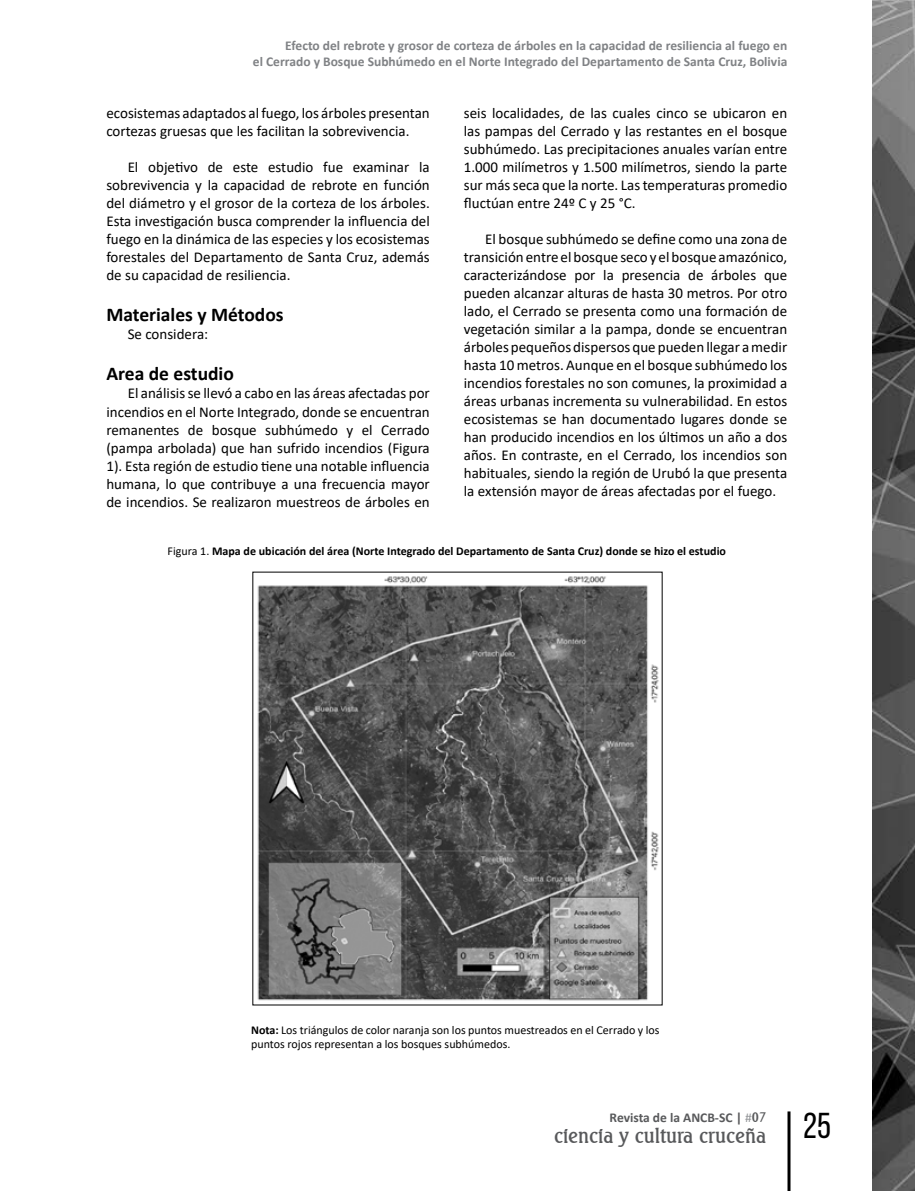
<style>
.page{position:relative;width:915px;height:1191px;background:#fff}
.page>*{position:absolute;margin:0;border:0;box-sizing:border-box;transform-origin:0 0}
.t1{font:700 19.5px "Calibri";color:#000}
.t2{font:19.5px "Abel Becker";color:#58595b}
.t3{font:15px/18px "Calibri";color:#000;text-align:justify}
.t4{font:700 13.5px/16.2px "Calibri";color:#808285;text-align:right}
.t5{font:700 13.5px "Calibri";color:#58595b}
.t6{font:12px/14.4px "Calibri";color:#000}
.t7{font:700 12px "Calibri";color:#000}
.s1{font-weight:400}
.s2{font-weight:700}
.s3{font-weight:400;color:#939598}
.s4{font-family:"Abel Becker";font-weight:400}
</style>
<div class="page">
<hr style="left:787px;top:1111px;width:3px;height:80px;background:#000">
<img style="left:872px;top:0;width:42px;height:1191px">
<img style="left:257px;top:576px;width:402px;height:425px">
<p class="t4" style="left:253px;top:37px;width:535px">Efecto del rebrote y grosor de corteza de árboles en la capacidad de resiliencia al fuego en<br>el Cerrado y Bosque Subhúmedo en el Norte Integrado del Departamento de Santa Cruz, Bolivia</p>
<p class="t3" style="left:106px;top:103px;width:325px">ecosistemas adaptados al fuego, los árboles presentan cortezas gruesas que les facilitan la sobrevivencia.</p>
<p class="t3" style="left:106px;top:157px;width:325px;text-indent:21px">El objetivo de este estudio fue examinar la sobrevivencia y la capacidad de rebrote en función del diámetro y el grosor de la corteza de los árboles.<br>Esta investigación busca comprender la influencia del fuego en la dinámica de las especies y los ecosistemas forestales del Departamento de Santa Cruz, además de su capacidad de resiliencia.</p>
<h1 class="t1" style="left:106px;top:301px;width:179px">Materiales y Métodos</h1>
<p class="t3" style="left:128px;top:325px;width:82px">Se considera:</p>
<h1 class="t1" style="left:106px;top:360px;width:129px">Area de estudio</h1>
<p class="t3" style="left:106px;top:384px;width:325px;text-indent:21px">El análisis se llevó a cabo en las áreas afectadas por incendios en el Norte Integrado, donde se encuentran remanentes de bosque subhúmedo y el Cerrado (pampa arbolada) que han sufrido incendios (Figura 1). Esta región de estudio tiene una notable influencia humana, lo que contribuye a una frecuencia mayor de incendios. Se realizaron muestreos de árboles en</p>
<p class="t3" style="left:463px;top:103px;width:325px">seis localidades, de las cuales cinco se ubicaron en las pampas del Cerrado y las restantes en el bosque subhúmedo. Las precipitaciones anuales varían entre 1.000 milímetros y 1.500 milímetros, siendo la parte sur más seca que la norte. Las temperaturas promedio fluctúan entre 24º C y 25 °C.</p>
<p class="t3" style="left:463px;top:229px;width:325px;text-indent:21px">El bosque subhúmedo se define como una zona de transición entre el bosque seco y el bosque amazónico, caracterizándose por la presencia de árboles que pueden alcanzar alturas de hasta 30 metros. Por otro lado, el Cerrado se presenta como una formación de vegetación similar a la pampa, donde se encuentran árboles pequeños dispersos que pueden llegar a medir hasta 10 metros. Aunque en el bosque subhúmedo los incendios forestales no son comunes, la proximidad a áreas urbanas incrementa su vulnerabilidad. En estos ecosistemas se han documentado lugares donde se han producido incendios en los últimos un año a dos años. En contraste, en el Cerrado, los incendios son habituales, siendo la región de Urubó la que presenta la extensión mayor de áreas afectadas por el fuego.</p>
<p class="t7" style="left:167px;top:542px;width:559px"><span class="s1">Figura 1.</span> Mapa de ubicación del área (Norte Integrado del Departamento de Santa Cruz) donde se hizo el estudio</p>
<p class="t6" style="left:251px;top:1022px;width:410px"><span class="s2">Nota:</span> Los triángulos de color naranja son los puntos muestreados en el Cerrado y los puntos rojos representan a los bosques subhúmedos.</p>
<p class="t5" style="left:609px;top:1108px;width:158px">Revista de la ANCB-SC | <span class="s3">#</span><span class="s4">07</span></p>
<h1 class="t2" style="left:554px;top:1124px;width:278px">ciencia y cultura cruceña <sup>25</sup></h1>
</div>
